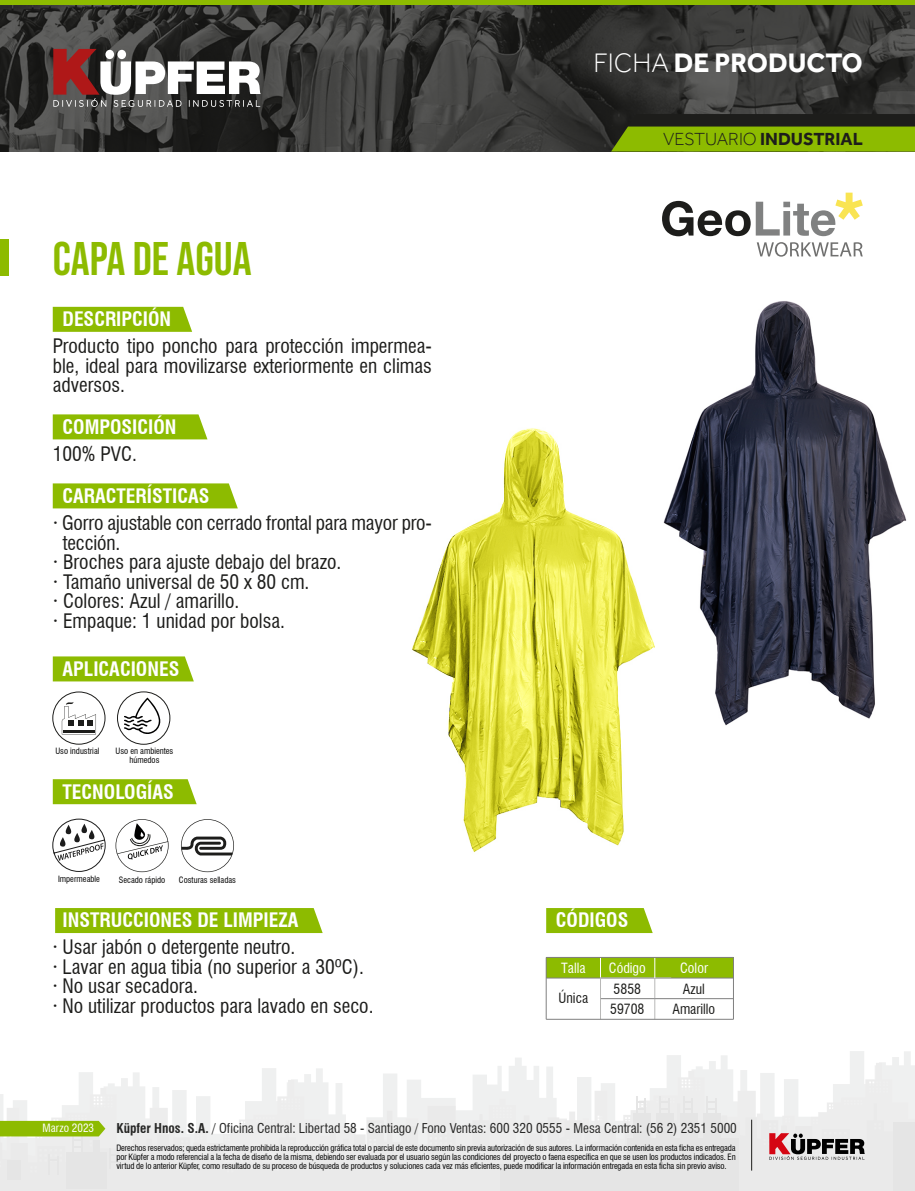
<style>
.page{position:relative;width:915px;height:1191px;background:#fff}
.page>*{position:absolute;margin:0;border:0;box-sizing:border-box;transform-origin:0 0}
.t1{font:47.1px "Bebas Neue";color:#8dbb00}
.t2{font:700 27.45px "Effra";color:#fff}
.t3{font:condensed 19.5px/19.5px "Swiss 721 BT";color:#1d1d1b}
.t4{font:700 condensed 19.5px "Swiss 721 BT";color:#fff}
.t5{font:700 18px "Effra";color:#1d1d1b}
.t6{font:condensed 13.8px "Swiss 721 BT";color:#1d1d1b}
.t7{font:condensed 13.8px "Swiss 721 BT";color:#fff}
.t8{font:condensed 13.2px "Swiss 721 BT";color:#272726}
.t9{font:condensed 11.1px "Swiss 721 BT";color:#fff}
.t10{font:condensed 8.55px/8.9px "Swiss 721 BT";color:#000;text-align:center}
.s1{font-weight:300}
.s2{font-weight:700}
</style>
<div class="page">
<img style="left:411px;top:428px;width:244px;height:425px">
<img style="left:663px;top:301px;width:244px;height:425px">
<img style="left:0;top:5px;width:914px;height:147px">
<div style="left:0;top:0;width:914px;height:5px;background:#8dbb00"></div>
<svg style="left:53px;top:49px;width:207px;height:58px"></svg>
<svg style="left:611px;top:114px;width:303px;height:38px;background:#648209"></svg>
<svg style="left:662px;top:193px;width:200px;height:43px"></svg>
<svg style="left:756px;top:242px;width:106px;height:15px"></svg>
<div style="left:55px;top:908px;width:267px;height:25px;background:#8dbb00"></div>
<svg style="left:53px;top:307px;width:139px;height:25px;background:#91bd09"></svg>
<div style="left:53px;top:414px;width:154px;height:25px;background:#8dbb00"></div>
<div style="left:53px;top:483px;width:185px;height:25px;background:#8dbb00"></div>
<div style="left:0;top:239px;width:9px;height:37px;background:#8dbb00"></div>
<svg style="left:53px;top:656px;width:141px;height:25px;background:#92be0c"></svg>
<div style="left:53px;top:779px;width:143px;height:25px;background:#8dbb00"></div>
<div style="left:52px;top:691px;width:53px;height:53px;border:1px solid #1d1d1b;border-radius:50%"></div>
<svg style="left:62px;top:702px;width:34px;height:32px"></svg>
<div style="left:117px;top:691px;width:53px;height:53px;border:1px solid #1d1d1b;border-radius:50%"></div>
<svg style="left:124px;top:697px;width:36px;height:38px"></svg>
<svg style="left:52px;top:818px;width:54px;height:54px"></svg>
<svg style="left:115px;top:819px;width:53px;height:53px"></svg>
<svg style="left:181px;top:819px;width:53px;height:53px"></svg>
<svg style="left:0;top:1051px;width:914px;height:140px"></svg>
<hr style="left:751px;top:1119px;width:1px;height:51px;background:#1d1d1b">
<svg style="left:546px;top:908px;width:106px;height:25px;background:#91bd0a"></svg>
<div style="left:592px;top:957px;width:141px;height:21px;background:#8dbb00"></div>
<div style="left:546px;top:957px;width:54px;height:21px;background:#8dbb00"></div>
<hr style="left:545px;top:957px;width:1px;height:62px;background:#808080">
<hr style="left:546px;top:977px;width:187px;height:1px;background:#808080">
<hr style="left:733px;top:957px;width:1px;height:62px;background:#808080">
<hr style="left:546px;top:957px;width:187px;height:1px;background:#808080">
<hr style="left:600px;top:998px;width:133px;height:1px;background:#808080">
<svg style="left:600px;top:958px;width:1px;height:61px"></svg>
<svg style="left:654px;top:958px;width:1px;height:61px"></svg>
<hr style="left:546px;top:1019px;width:187px;height:1px;background:#808080">
<h2 class="t2" style="left:593px;top:48px;width:271px"><span class="s1">FICHA</span> DE PRODUCTO</h2>
<h1 class="t1" style="left:53px;top:232px;width:200px">CAPA DE AGUA</h1>
<h3 class="t4" style="left:62px;top:307px;width:110px">DESCRIPCIÓN</h3>
<h3 class="t3" style="left:53px;top:336px;width:380px;text-align:justify">Producto tipo poncho para protección impermea&shy;ble, ideal para movilizarse exteriormente en climas adversos.</h3>
<h3 class="t4" style="left:63px;top:415px;width:115px">COMPOSICIÓN</h3>
<h3 class="t3" style="left:53px;top:444px;width:86px">100% PVC.</h3>
<h3 class="t4" style="left:63px;top:484px;width:148px">CARACTERÍSTICAS</h3>
<h3 class="t3" style="left:53px;top:513px;width:380px">· Gorro ajustable con cerrado frontal para mayor pro-</h3>
<h3 class="t3" style="left:63px;top:533px;width:59px">tección.</h3>
<h3 class="t3" style="left:53px;top:552px;width:289px">· Broches para ajuste debajo del brazo.</h3>
<h3 class="t3" style="left:53px;top:572px;width:257px">· Tamaño universal de 50 x 80 cm.</h3>
<h3 class="t3" style="left:53px;top:591px;width:187px">· Colores: Azul / amarillo.</h3>
<h3 class="t3" style="left:53px;top:611px;width:233px">· Empaque: 1 unidad por bolsa.</h3>
<h3 class="t4" style="left:63px;top:657px;width:118px">APLICACIONES</h3>
<p class="t10" style="left:55px;top:747px;width:45px">Uso industrial</p>
<p class="t10" style="left:115px;top:747px;width:59px;line-height:8.2px">Uso en ambientes húmedos</p>
<h3 class="t4" style="left:63px;top:780px;width:113px">TECNOLOGÍAS</h3>
<p class="t10" style="left:58px;top:874px;width:43px">Impermeable</p>
<p class="t10" style="left:119px;top:876px;width:48px">Secado rápido</p>
<p class="t10" style="left:179px;top:876px;width:59px">Costuras selladas</p>
<h3 class="t4" style="left:62px;top:908px;width:237px">INSTRUCCIONES DE LIMPIEZA</h3>
<h3 class="t3" style="left:53px;top:937px;width:322px">· Usar jabón o detergente neutro.<br>· Lavar en agua tibia (no superior a 30ºC). · No usar secadora.<br>· No utilizar productos para lavado en seco.</h3>
<h3 class="t5" style="left:663px;top:129px;width:201px"><span class="s1">VESTUARIO</span> INDUSTRIAL</h3>
<h3 class="t4" style="left:555px;top:908px;width:74px">CÓDIGOS</h3>
<h3 class="t7" style="left:561px;top:959px;width:26px">Talla</h3>
<h3 class="t7" style="left:608px;top:959px;width:38px">Código</h3>
<h3 class="t7" style="left:680px;top:959px;width:29px">Color</h3>
<h3 class="t6" style="left:558px;top:989px;width:31px">Única</h3>
<h3 class="t6" style="left:613px;top:980px;width:29px">5858</h3>
<h3 class="t6" style="left:682px;top:980px;width:24px">Azul</h3>
<h3 class="t6" style="left:610px;top:1001px;width:36px">59708</h3>
<h3 class="t6" style="left:672px;top:1001px;width:44px">Amarillo</h3>
<p class="t9" style="left:43px;top:1121px;width:53px">Marzo 2023</p>
<h3 class="t8" style="left:116px;top:1120px;width:621px"><span class="s2">Küpfer Hnos. S.A.</span> / Oficina Central: Libertad 58 - Santiago / Fono Ventas: 600 320 0555 - Mesa Central: (56 2) 2351 5000</h3>
<p class="t10" style="left:116px;top:1143px;width:620px;text-align:justify">Derechos reservados; queda estrictamente prohibida la reproducción gráfica total o parcial de este documento sin previa autorización de sus autores. La información contenida en esta ficha es entregada por Küpfer a modo referencial a la fecha de diseño de la misma, debiendo ser evaluada por el usuario según las condiciones del proyecto o faena específica en que se usen los productos indicados. En virtud de lo anterior Küpfer, como resultado de su proceso de búsqueda de productos y soluciones cada vez más eficientes, puede modificar la información entregada en esta ficha sin previo aviso.</p>
</div>
